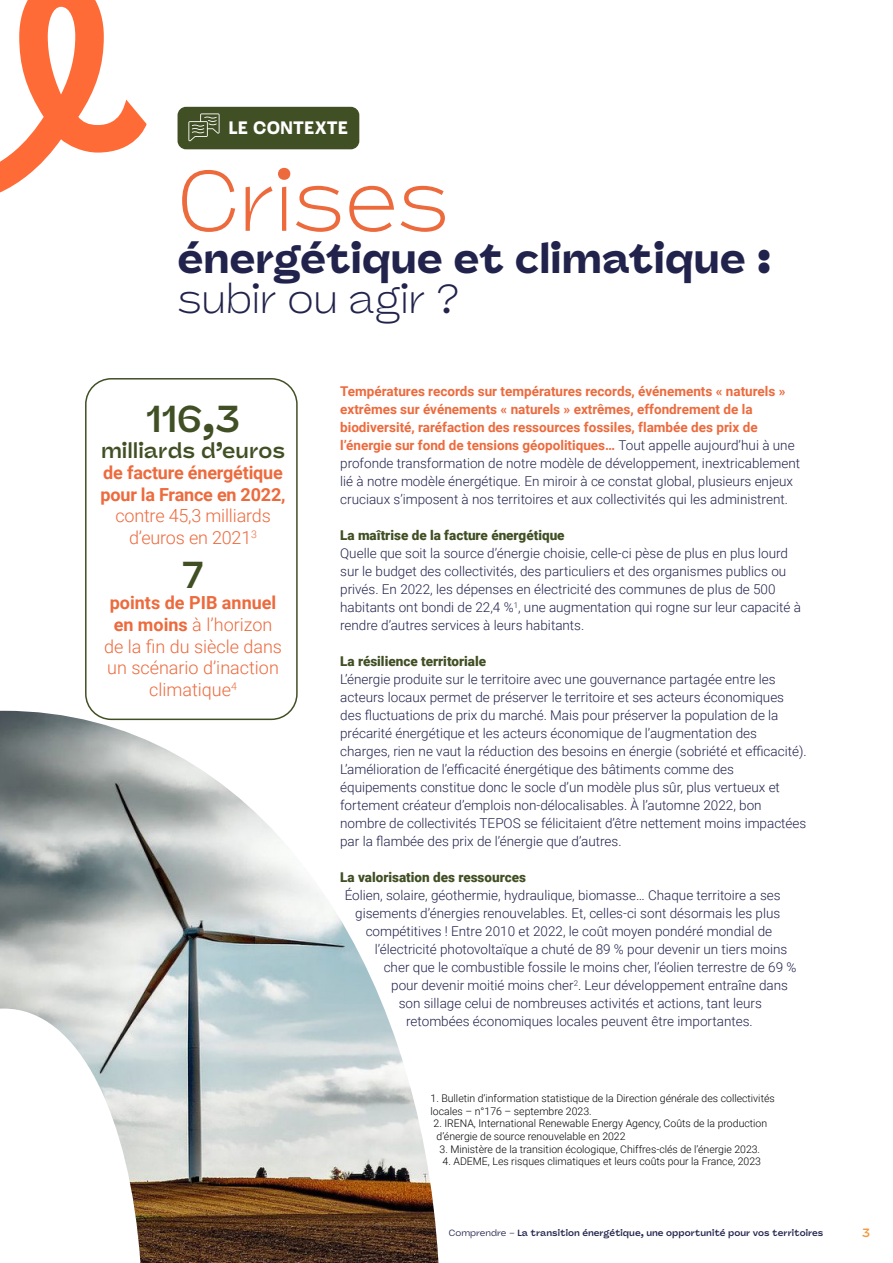
<style>
.page{position:relative;width:893px;height:1263px;background:#fff}
.page>*{position:absolute;margin:0;border:0;box-sizing:border-box;transform-origin:0 0}
.t1{font:300 85.5px "Panel Sans";color:#ed6a3d}
.t2{font:900 40.5px "Panel Sans";letter-spacing:-.01em;color:#21234c}
.t3{font:300 40.5px "Panel Sans";letter-spacing:-.01em;color:#21234c}
.t4{font:700 37.5px "Panel Sans";color:#414f24}
.t5{font:700 21px "Panel Sans";color:#414f24}
.t6{font:300 18px/21.6px "Roboto";color:#ed6a3d;text-align:center}
.t7{font:700 18px/21.6px "Roboto";letter-spacing:-.01em;color:#ed6a3d}
.t8{font:900 18px "Panel Sans";color:#fff}
.t9{font:300 13.5px/18px "Roboto";color:#21234c}
.t10{font:900 13.5px "Roboto";color:#414f24}
.t11{font:700 12px "Panel Sans";color:#f4983b}
.t12{font:300 10.5px/12.6px "Roboto";color:#000}
.t13{font:700 9px "Panel Sans";color:#21234c}
.s1{font-weight:700}
.s2{font-weight:700;color:#ed6a3d}
.s3{font-weight:400}
</style>
<div class="page">
<img style="left:0;top:711px;width:438px;height:552px">
<div style="left:85px;top:378px;width:213px;height:342px;border:2px solid #414f24;border-radius:26px"></div>
<svg style="left:0;top:0;width:147px;height:193px"></svg>
<div style="left:178px;top:107px;width:181px;height:42px;background:#414f24;border-radius:9px"></div>
<svg style="left:188px;top:113px;width:32px;height:28px"></svg>
<h3 class="t8" style="left:229px;top:117px;width:121px">LE CONTEXTE</h3>
<h1 class="t1" style="left:178px;top:149px;width:273px">Crises</h1>
<h2 class="t2" style="left:178px;top:234px;width:596px">énergétique et climatique :</h2>
<h2 class="t3" style="left:178px;top:275px;width:284px">subir ou agir ?</h2>
<h3 class="t4" style="left:146px;top:396px;width:95px">116,3</h3>
<h3 class="t5" style="left:101px;top:438px;width:186px">milliards d’euros</h3>
<h3 class="t7" style="left:101px;top:461px;width:187px">de facture énergétique pour la France en 2022,</h3>
<h3 class="t6" style="left:115px;top:504px;width:157px">contre 45,3 milliards d’euros en 2021<sup>3</sup></h3>
<h3 class="t4" style="left:182px;top:552px;width:23px">7</h3>
<h3 class="t6" style="left:104px;top:591px;width:180px"><span class="s1">points de PIB annuel en moins</span> à l’horizon de la fin du siècle dans un scénario d’inaction climatique<sup>4</sup></h3>
<p class="t9" style="left:340px;top:382px;width:461px"><span class="s2">Températures records sur températures records, événements « naturels » extrêmes sur événements « naturels » extrêmes, effondrement de la biodiversité, raréfaction des ressources fossiles, flambée des prix de l’énergie sur fond de tensions géopolitiques…</span> Tout appelle aujourd’hui à une profonde transformation de notre modèle de développement, inextricablement lié à notre modèle énergétique. En miroir à ce constat global, plusieurs enjeux cruciaux s’imposent à nos territoires et aux collectivités qui les administrent.</p>
<p class="t10" style="left:340px;top:526px;width:226px">La maîtrise de la facture énergétique</p>
<p class="t9" style="left:340px;top:544px;width:462px">Quelle que soit la source d’énergie choisie, celle-ci pèse de plus en plus lourd sur le budget des collectivités, des particuliers et des organismes publics ou privés. En 2022, les dépenses en électricité des communes de plus de 500 habitants ont bondi de 22,4 %<sup>1</sup>, une augmentation qui rogne sur leur capacité à rendre d’autres services à leurs habitants.</p>
<p class="t10" style="left:340px;top:652px;width:147px">La résilience territoriale</p>
<p class="t9" style="left:340px;top:670px;width:468px">L’énergie produite sur le territoire avec une gouvernance partagée entre les acteurs locaux permet de préserver le territoire et ses acteurs économiques des fluctuations de prix du marché. Mais pour préserver la population de la précarité énergétique et les acteurs économique de l’augmentation des charges, rien ne vaut la réduction des besoins en énergie (sobriété et efficacité).<br>L’amélioration de l’efficacité énergétique des bâtiments comme des équipements constitue donc le socle d’un modèle plus sûr, plus vertueux et fortement créateur d’emplois non-délocalisables. À l’automne 2022, bon nombre de collectivités TEPOS se félicitaient d’être nettement moins impactées par la flambée des prix de l’énergie que d’autres.</p>
<p class="t10" style="left:340px;top:868px;width:187px">La valorisation des ressources</p>
<p class="t9" style="left:345px;top:886px;width:437px">Éolien, solaire, géothermie, hydraulique, biomasse… Chaque territoire a ses</p>
<p class="t9" style="left:355px;top:904px;width:427px">gisements d’énergies renouvelables. Et, celles-ci sont désormais les plus</p>
<p class="t9" style="left:366px;top:922px;width:408px">compétitives ! Entre 2010 et 2022, le coût moyen pondéré mondial de</p>
<p class="t9" style="left:375px;top:940px;width:414px">l’électricité photovoltaïque a chuté de 89 % pour devenir un tiers moins</p>
<p class="t9" style="left:384px;top:958px;width:414px">cher que le combustible fossile le moins cher, l’éolien terrestre de 69 %</p>
<p class="t9" style="left:391px;top:976px;width:398px">pour devenir moitié moins cher<sup>2</sup>. Leur développement entraîne dans</p>
<p class="t9" style="left:399px;top:994px;width:365px">son sillage celui de nombreuses activités et actions, tant leurs</p>
<p class="t9" style="left:406px;top:1012px;width:348px">retombées économiques locales peuvent être importantes.</p>
<p class="t12" style="left:431px;top:1092px;width:346px">1. Bulletin d’information statistique de la Direction générale des collectivités locales – n°176 – septembre 2023.</p>
<p class="t12" style="left:434px;top:1117px;width:335px">2. IRENA, International Renewable Energy Agency, Coûts de la production d’énergie de source renouvelable en 2022</p>
<p class="t12" style="left:440px;top:1142px;width:322px">3. Ministère de la transition écologique, Chiffres-clés de l’énergie 2023.</p>
<p class="t12" style="left:443px;top:1155px;width:320px">4. ADEME, Les risques climatiques et leurs coûts pour la France, 2023</p>
<p class="t13" style="left:449px;top:1227px;width:376px"><span class="s3">Comprendre –</span> La transition énergétique, une opportunité pour vos territoires</p>
<p class="t11" style="left:862px;top:1225px;width:9px">3</p>
</div>
